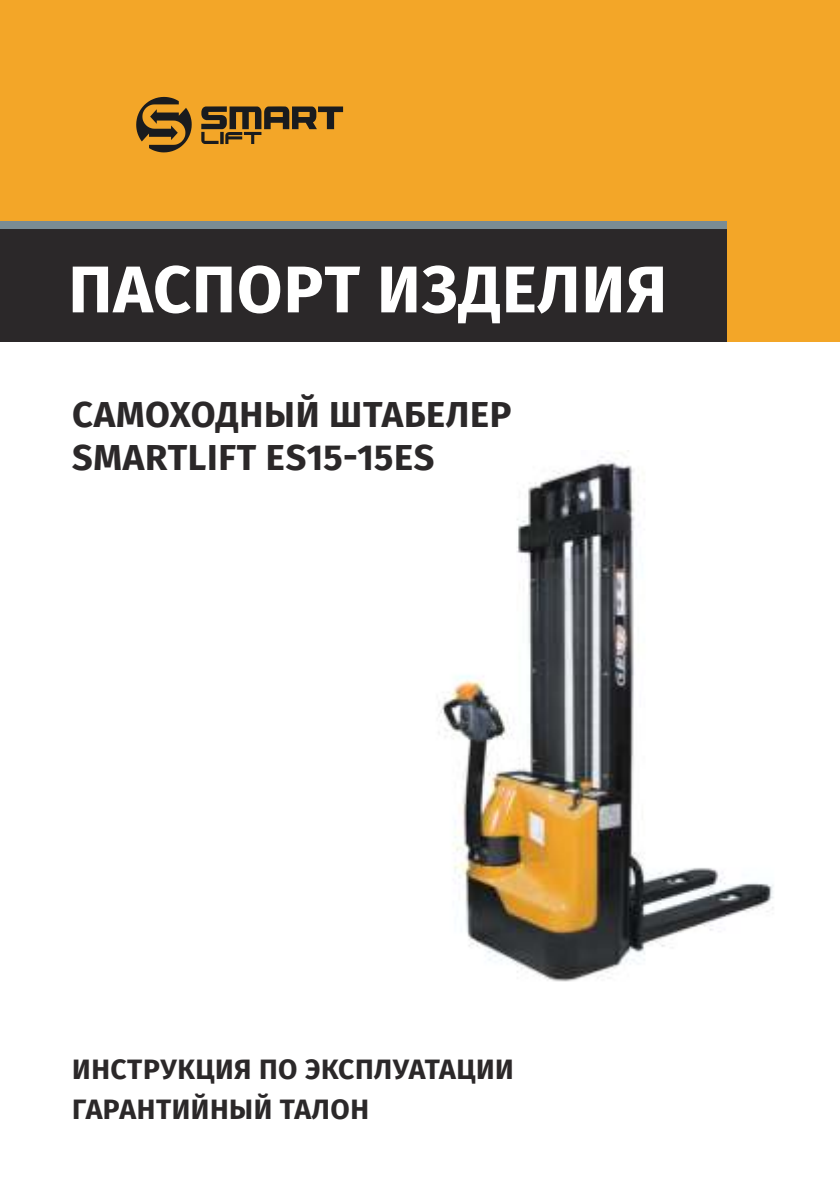
<style>
.page{position:relative;width:840px;height:1191px;background:#fff}
.page>*{position:absolute;margin:0;border:0;box-sizing:border-box;transform-origin:0 0}
.t1{font:700 66px "Fira Sans OT";letter-spacing:.015em;color:#fff}
.t2{font:700 36px/43.2px "Fira Sans OT";letter-spacing:.02em;color:#2b2829}
.t3{font:700 28px/39.2px "Fira Sans OT";letter-spacing:.02em;color:#2b2829}
</style>
<div class="page">
<img style="left:438px;top:453px;width:336px;height:529px">
<div style="left:0;top:0;width:839px;height:342px;background:#f3a628"></div>
<div style="left:0;top:221px;width:726px;height:121px;background:#2b2829"></div>
<div style="left:0;top:221px;width:726px;height:8px;background:#7a8c94"></div>
<svg style="left:136px;top:97px;width:55px;height:55px"></svg>
<svg style="left:201px;top:106px;width:142px;height:38px"></svg>
<h1 class="t1" style="left:68px;top:243px;width:600px">ПАСПОРТ ИЗДЕЛИЯ</h1>
<p class="t2" style="left:72px;top:396px;width:440px">САМОХОДНЫЙ ШТАБЕЛЕР<br>SMARTLIFT ES15-15ES</p>
<p class="t3" style="left:72px;top:1052px;width:443px">ИНСТРУКЦИЯ ПО ЭКСПЛУАТАЦИИ<br>ГАРАНТИЙНЫЙ ТАЛОН</p>
</div>
